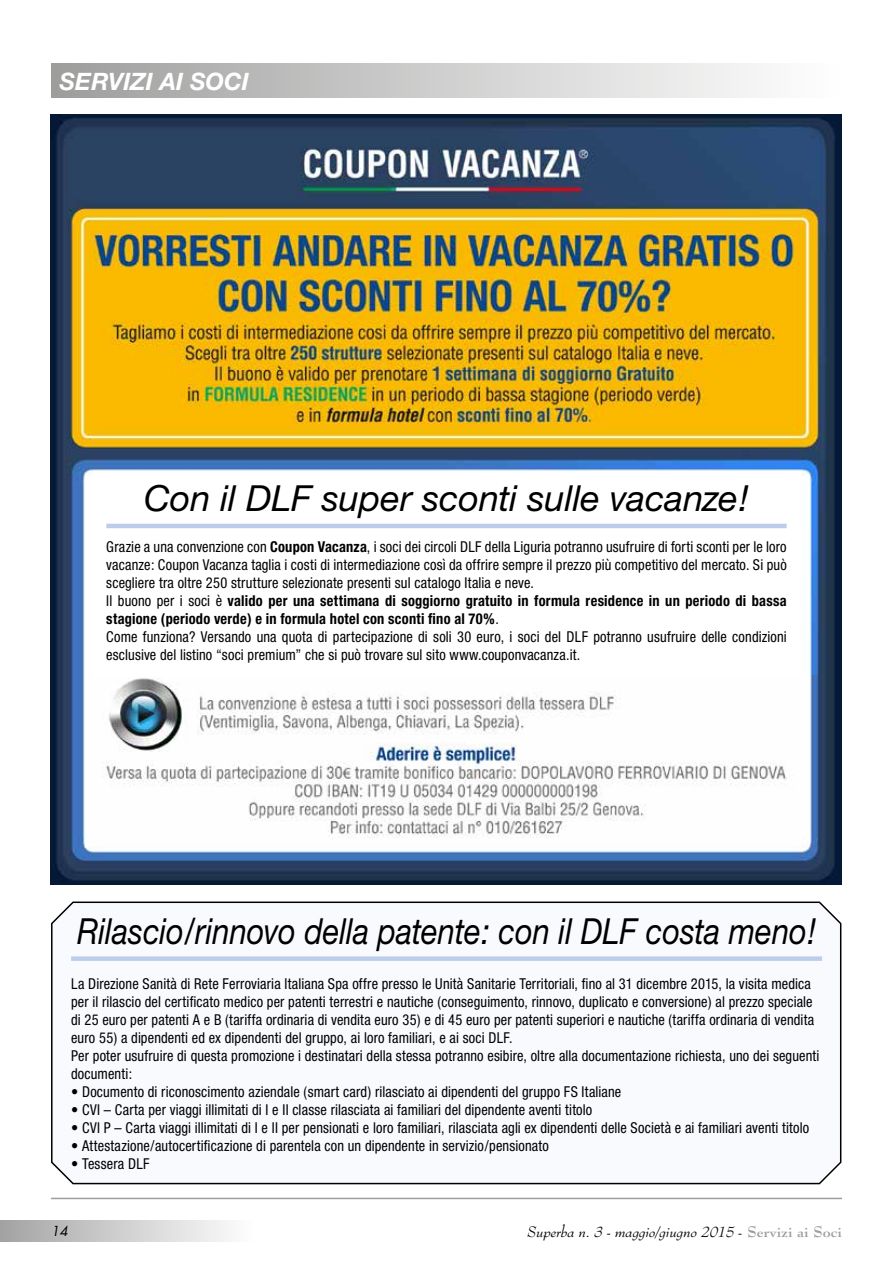
<style>
.page{position:relative;width:893px;height:1263px;background:#fff}
.page>*{position:absolute;margin:0;border:0;box-sizing:border-box;transform-origin:0 0}
.t1{font:italic 36px "Helvetica Neue";letter-spacing:-.005em;color:#000;scale:.86 1}
.t2{font:italic 36px "Helvetica Neue";letter-spacing:-.005em;color:#000}
.t3{font:italic 700 24px "Helvetica Neue";color:#fff}
.t4{font:condensed 15px/18px "Helvetica Neue";letter-spacing:.01em;color:#000;scale:.96 1}
.t5{font:italic 15px "Bernhard Modern BT";color:#000}
.t6{font:italic 13.5px "Futura";color:#000}
.s1{font-weight:700}
.s2{font-weight:700;font-style:normal;color:#9d9d9c}
</style>
<div class="page">
<div style="left:0;top:1220px;width:255px;height:22px;background:linear-gradient(to right,#a3a3a3,#fff)"></div>
<hr style="left:51px;top:1198px;width:791px;height:1px;background:#9d9d9c">
<div style="left:51px;top:64px;width:791px;height:34px;background:linear-gradient(to right,#9e9e9e,#fff)"></div>
<svg style="left:51px;top:901px;width:791px;height:284px"></svg>
<div style="left:71px;top:956px;width:751px;height:5px;background:#bccdeb"></div>
<img style="left:50px;top:115px;width:791px;height:561px">
<img style="left:50px;top:676px;width:791px;height:208px">
<div style="left:94px;top:471px;width:707px;height:206px;background:#fff"></div>
<hr style="left:106px;top:524px;width:681px;height:4px;background:#bccdeb">
<h2 class="t3" style="left:60px;top:67px;width:191px">SERVIZI AI SOCI</h2>
<h1 class="t2" style="left:144px;top:476px;width:606px">Con il DLF super sconti sulle vacanze!</h1>
<p class="t4" style="left:106px;top:537px;width:710px">Grazie a una convenzione con <span class="s1">Coupon Vacanza</span>, i soci dei circoli DLF della Liguria potranno usufruire di forti sconti per le loro vacanze: Coupon Vacanza taglia i costi di intermediazione così da offrire sempre il prezzo più competitivo del mercato. Si può scegliere tra oltre 250 strutture selezionate presenti sul catalogo Italia e neve.<br>Il buono per i soci è <span class="s1">valido per una settimana di soggiorno gratuito in formula residence in un periodo di bassa stagione (periodo verde) e in formula hotel con sconti fino al 70%</span>.<br>Come funziona? Versando una quota di partecipazione di soli 30 euro, i soci del DLF potranno usufruire delle condizioni esclusive del listino “soci premium” che si può trovare sul sito www.couponvacanza.it.</p>
<h1 class="t1" style="left:77px;top:909px;width:861px">Rilascio/rinnovo della patente: con il DLF costa meno!</h1>
<p class="t4" style="left:71px;top:974px;width:781px">La Direzione Sanità di Rete Ferroviaria Italiana Spa offre presso le Unità Sanitarie Territoriali, fino al 31 dicembre 2015, la visita medica per il rilascio del certificato medico per patenti terrestri e nautiche (conseguimento, rinnovo, duplicato e conversione) al prezzo speciale di 25 euro per patenti A e B (tariffa ordinaria di vendita euro 35) e di 45 euro per patenti superiori e nautiche (tariffa ordinaria di vendita euro 55) a dipendenti ed ex dipendenti del gruppo, ai loro familiari, e ai soci DLF.<br>Per poter usufruire di questa promozione i destinatari della stessa potranno esibire, oltre alla documentazione richiesta, uno dei seguenti documenti:</p>
<p class="t4" style="left:71px;top:1082px;width:575px">• Documento di riconoscimento aziendale (smart card) rilasciato ai dipendenti del gruppo FS Italiane</p>
<p class="t4" style="left:71px;top:1100px;width:544px">• CVI – Carta per viaggi illimitati di I e II classe rilasciata ai familiari del dipendente aventi titolo</p>
<p class="t4" style="left:71px;top:1118px;width:770px">• CVI P – Carta viaggi illimitati di I e II per pensionati e loro familiari, rilasciata agli ex dipendenti delle Società e ai familiari aventi titolo</p>
<p class="t4" style="left:71px;top:1136px;width:499px">• Attestazione/autocertificazione di parentela con un dipendente in servizio/pensionato</p>
<p class="t4" style="left:71px;top:1154px;width:83px">• Tessera DLF</p>
<p class="t6" style="left:51px;top:1222px;width:18px">14</p>
<p class="t5" style="left:527px;top:1222px;width:316px">Superba n. 3 - maggio/giugno 2015 - <span class="s2">Servizi ai Soci</span></p>
</div>
